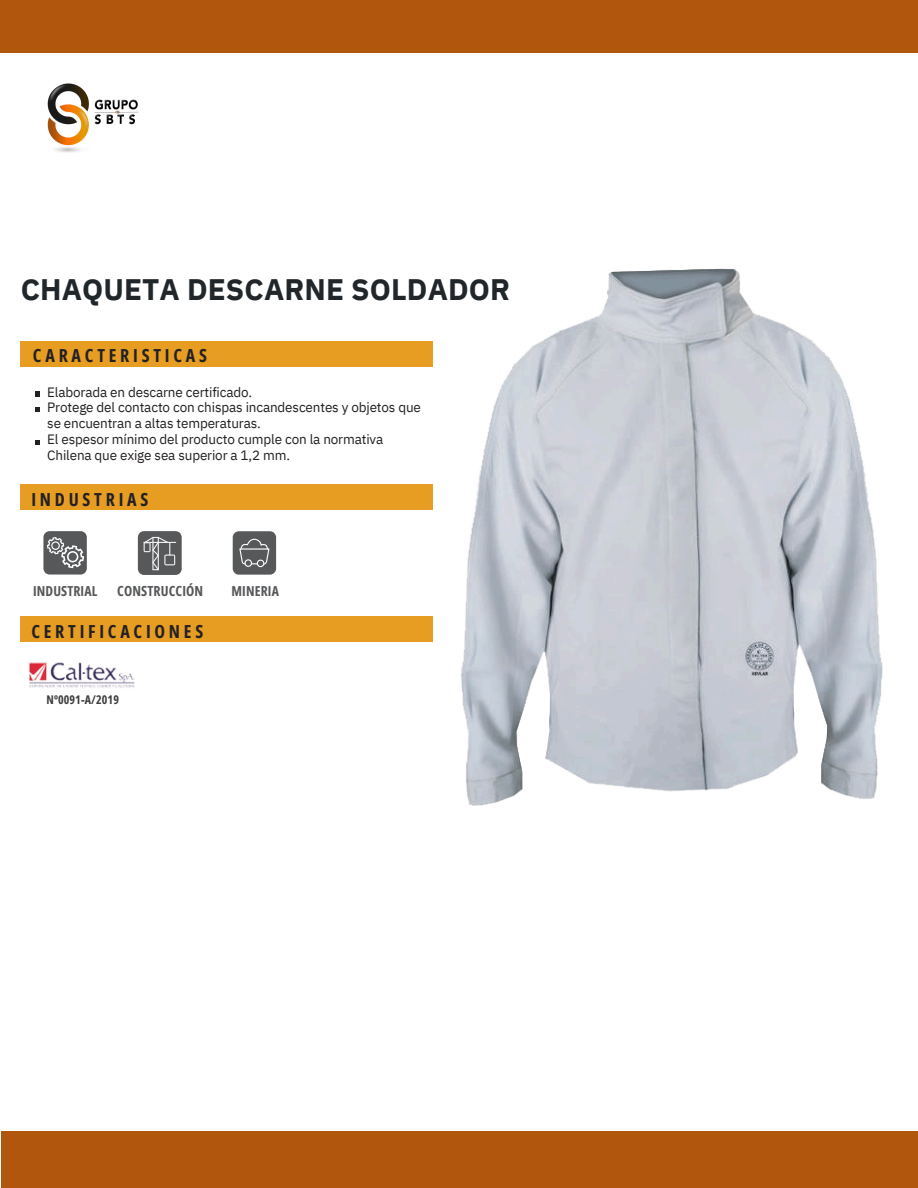
<style>
.page{position:relative;width:918px;height:1188px;background:#fff}
.page>*{position:absolute;margin:0;border:0;box-sizing:border-box;transform-origin:0 0}
.t1{font:700 29.7px "IBM Plex Sans";letter-spacing:.005em;color:#21262a}
.t2{font:700 18px "Open Sans Condensed";letter-spacing:.21em;color:#232126}
.t3{font:700 13.95px "Open Sans Condensed";letter-spacing:.01em;color:#57585a}
.t4{font:700 13.8px "Open Sans Condensed";letter-spacing:.01em;color:#57585a}
.t5{font:13.5px/15.8px "IBM Plex Sans";letter-spacing:-.01em;color:#231f20}
.t6{font:700 12px "Open Sans Condensed";letter-spacing:.01em;color:#3f3e3f}
</style>
<div class="page">
<svg style="left:35px;top:392px;width:5px;height:4px"></svg>
<svg style="left:35px;top:407px;width:5px;height:4px"></svg>
<svg style="left:35px;top:440px;width:5px;height:5px"></svg>
<div style="left:43px;top:531px;width:44px;height:44px;background:#57585a;border-radius:6px"></div>
<svg style="left:47px;top:537px;width:37px;height:31px"></svg>
<div style="left:138px;top:531px;width:44px;height:44px;background:#57585a;border-radius:6px"></div>
<svg style="left:143px;top:537px;width:33px;height:33px"></svg>
<div style="left:233px;top:531px;width:43px;height:44px;background:#57585a;border-radius:6px"></div>
<svg style="left:239px;top:539px;width:30px;height:28px"></svg>
<div style="left:21px;top:341px;width:412px;height:26px;background:#e79d21"></div>
<div style="left:21px;top:616px;width:412px;height:26px;background:#e79d21"></div>
<div style="left:21px;top:484px;width:412px;height:26px;background:#e79d21"></div>
<img style="left:29px;top:662px;width:106px;height:26px">
<img style="left:461px;top:269px;width:422px;height:537px">
<div style="left:0;top:0;width:918px;height:53px;background:#b1570d"></div>
<div style="left:2px;top:1131px;width:916px;height:57px;background:#b1570d"></div>
<img style="left:47px;top:83px;width:92px;height:70px">
<h2 class="t1" style="left:21px;top:269px;width:491px">CHAQUETA DESCARNE SOLDADOR</h2>
<h5 class="t2" style="left:33px;top:343px;width:176px">CARACTERISTICAS</h5>
<p class="t5" style="left:47px;top:384px;width:375px">Elaborada en descarne certificado.<br>Protege del contacto con chispas incandescentes y objetos que se encuentran a altas temperaturas.<br>El espesor mínimo del producto cumple con la normativa Chilena que exige sea superior a 1,2 mm.</p>
<h1 class="t2" style="left:31px;top:486px;width:118px">INDUSTRIAS</h1>
<h4 class="t4" style="left:33px;top:581px;width:66px">INDUSTRIAL</h4>
<h4 class="t3" style="left:117px;top:581px;width:87px">CONSTRUCCIÓN</h4>
<h4 class="t4" style="left:232px;top:582px;width:49px">MINERIA</h4>
<h3 class="t2" style="left:31px;top:618px;width:173px">CERTIFICACIONES</h3>
<h3 class="t6" style="left:46px;top:691px;width:74px">Nº0091-A/2019</h3>
</div>
